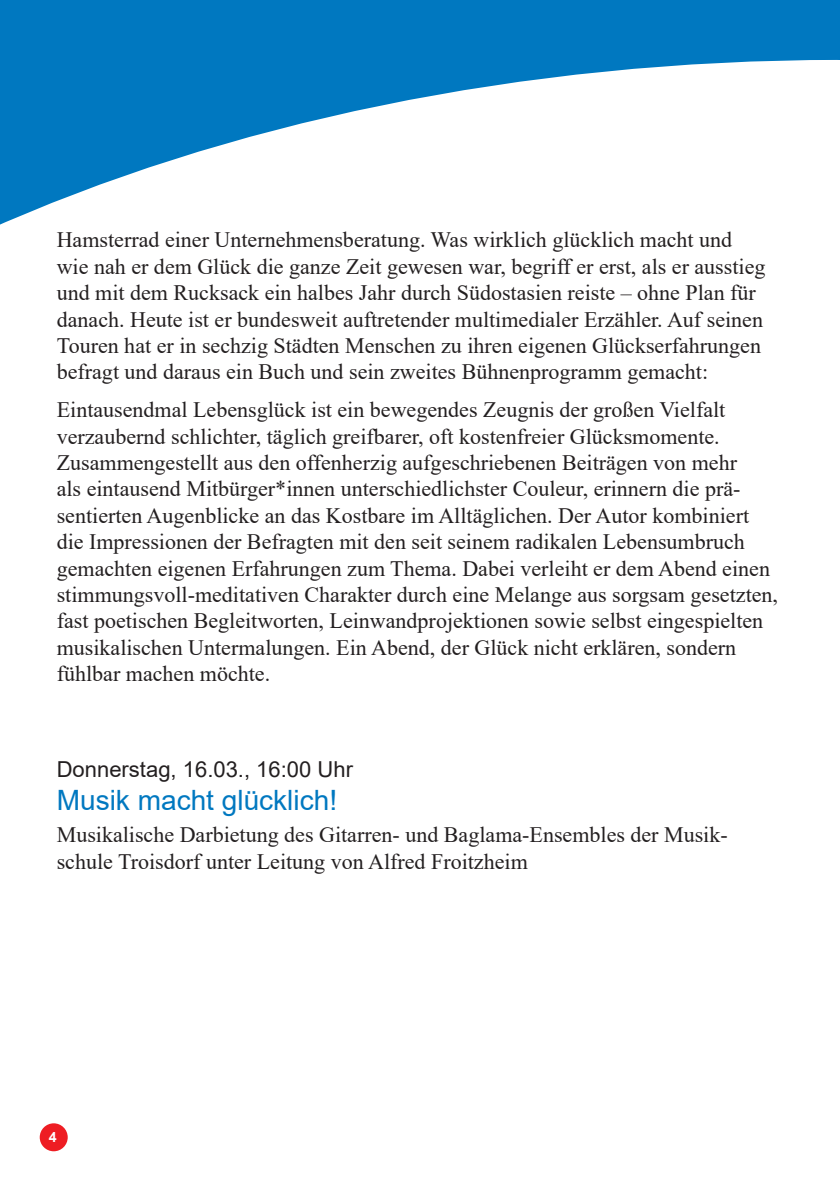
<style>
.page{position:relative;width:840px;height:1191px;background:#fff}
.page>*{position:absolute;margin:0;border:0;box-sizing:border-box;transform-origin:0 0}
.t1{font:28px "Arial";color:#0078c0}
.t2{font:22px/26.4px "Times New Roman";color:#231f20}
.t3{font:22px "Arial";color:#231f20}
.t4{font:700 14.2px "Arial";color:#fff}
</style>
<div class="page">
<div style="left:40px;top:1123px;width:28px;height:28px;background:#ee1d23;border-radius:50%"></div>
<svg style="left:0;top:0;width:839px;height:225px"></svg>
<p class="t2" style="left:57px;top:226px;width:709px">Hamsterrad einer Unternehmensberatung. Was wirklich glücklich macht und wie nah er dem Glück die ganze Zeit gewesen war, begriff er erst, als er ausstieg und mit dem Rucksack ein halbes Jahr durch Südostasien reiste – ohne Plan für danach. Heute ist er bundesweit auftretender multimedialer Erzähler. Auf seinen Touren hat er in sechzig Städten Menschen zu ihren eigenen Glückserfahrungen befragt und daraus ein Buch und sein zweites Bühnenprogramm gemacht:</p>
<p class="t2" style="left:57px;top:396px;width:722px">Eintausendmal Lebensglück ist ein bewegendes Zeugnis der großen Vielfalt verzaubernd schlichter, täglich greifbarer, oft kostenfreier Glücksmomente.<br>Zusammengestellt aus den offenherzig aufgeschriebenen Beiträgen von mehr<br>als eintausend Mitbürger*innen unterschiedlichster Couleur, erinnern die prä&shy;sentierten Augenblicke an das Kostbare im Alltäglichen. Der Autor kombiniert die Impressionen der Befragten mit den seit seinem radikalen Lebensumbruch gemachten eigenen Erfahrungen zum Thema. Dabei verleiht er dem Abend einen stimmungsvoll-meditativen Charakter durch eine Melange aus sorgsam gesetzten, fast poetischen Begleitworten, Leinwandprojektionen sowie selbst eingespielten musikalischen Untermalungen. Ein Abend, der Glück nicht erklären, sondern fühlbar machen möchte.</p>
<p class="t3" style="left:57px;top:754px;width:297px">Donnerstag, 16.03., 16:00 Uhr</p>
<p class="t1" style="left:57px;top:781px;width:282px">Musik macht glücklich!</p>
<p class="t2" style="left:57px;top:821px;width:672px">Musikalische Darbietung des Gitarren- und Baglama-Ensembles der Musik&shy;schule Troisdorf unter Leitung von Alfred Froitzheim</p>
<p class="t4" style="left:49px;top:1127px;width:9px">4</p>
</div>
